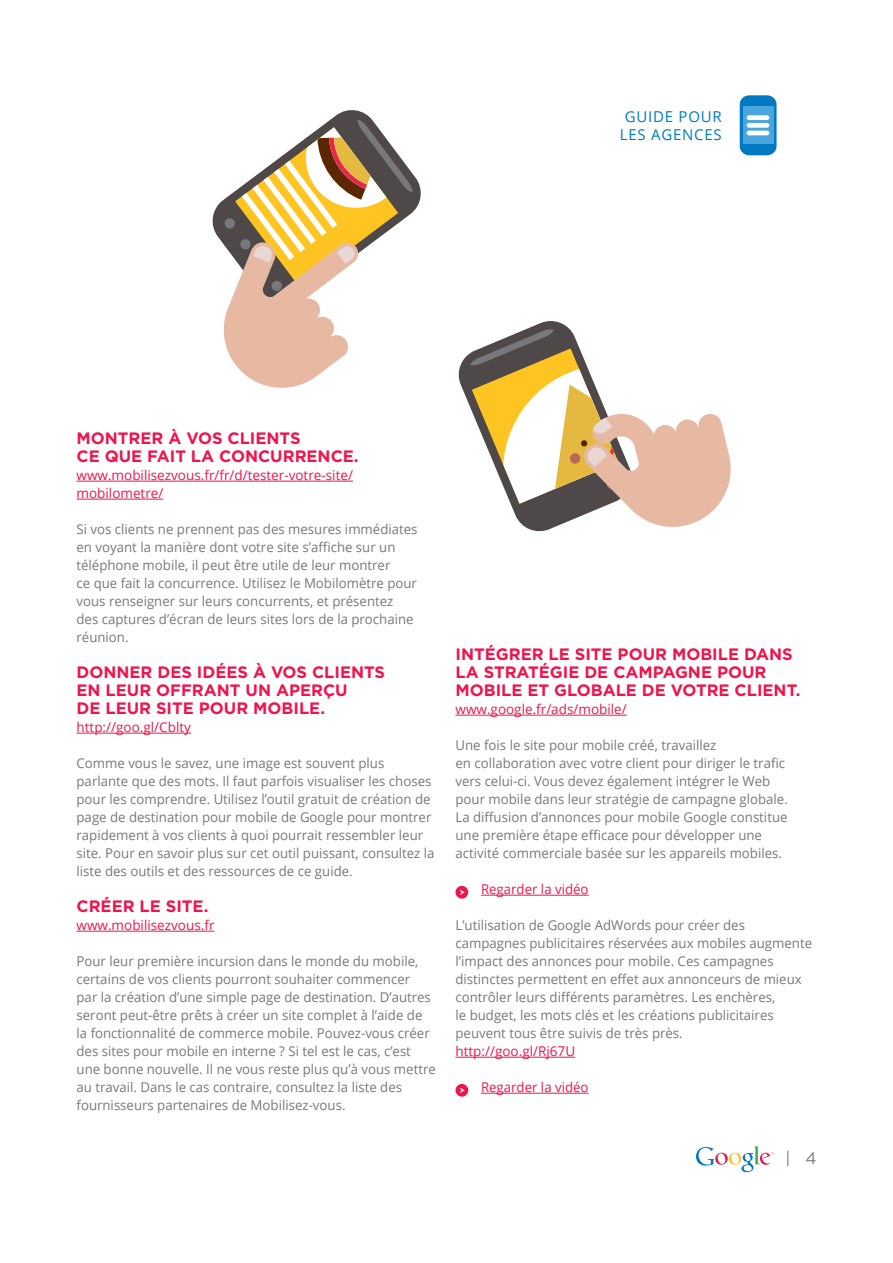
<style>
.page{position:relative;width:893px;height:1263px;background:#fff}
.page>*{position:absolute;margin:0;border:0;box-sizing:border-box;transform-origin:0 0}
.t1{font:700 16.5px/18px "Gotham HTF";color:#ed154e}
.t2{font:16.5px "Gotham HTF";color:#76787b}
.t3{font:15px/18px "Open Sans";letter-spacing:.05em;color:#0079c2;text-align:center}
.t4{font:13.5px/18px "Open Sans";color:#76787b}
.t5{font:13.5px/18px "Open Sans";color:#ed154e}
</style>
<div class="page">
<svg style="left:696px;top:1146px;width:78px;height:26px"></svg>
<div style="left:740px;top:95px;width:36px;height:60px;background:#0079c2;border-radius:9px"></div>
<div style="left:743px;top:106px;width:30px;height:38px;background:#48a6dc"></div>
<div style="left:747px;top:115px;width:22px;height:5px;background:#fff;border-radius:2px"></div>
<div style="left:747px;top:123px;width:22px;height:5px;background:#fff;border-radius:2px"></div>
<hr style="left:747px;top:131px;width:22px;height:4px;background:#fff;border-radius:2px">
<svg style="left:212px;top:110px;width:209px;height:278px"></svg>
<hr style="left:77px;top:481px;width:276px;height:1px;background:#ed154e">
<hr style="left:77px;top:499px;width:86px;height:1px;background:#ed154e">
<hr style="left:77px;top:733px;width:114px;height:1px;background:#ed154e">
<hr style="left:77px;top:931px;width:138px;height:1px;background:#ed154e">
<hr style="left:455px;top:715px;width:172px;height:1px;background:#ed154e">
<hr style="left:481px;top:895px;width:108px;height:1px;background:#ed154e">
<hr style="left:455px;top:1057px;width:120px;height:1px;background:#ed154e">
<hr style="left:481px;top:1093px;width:108px;height:1px;background:#ed154e">
<div style="left:455px;top:886px;width:13px;height:13px;background:#ed154e;border-radius:50%"></div>
<svg style="left:460px;top:890px;width:5px;height:5px"></svg>
<div style="left:455px;top:1084px;width:13px;height:13px;background:#ed154e;border-radius:50%"></div>
<svg style="left:460px;top:1088px;width:5px;height:5px"></svg>
<svg style="left:458px;top:321px;width:273px;height:211px"></svg>
<p class="t3" style="left:620px;top:108px;width:103px">GUIDE pour les age nces</p>
<p class="t1" style="left:77px;top:429px;width:284px">MONTRER À VOS CLIENTS<br>CE QUE FAIT LA CONCURRENCE.</p>
<p class="t5" style="left:77px;top:466px;width:278px">www.mobilisezvous.fr/fr/d/tester-votre-site/ mobilometre/</p>
<p class="t4" style="left:77px;top:520px;width:343px">Si vos clients ne prennent pas des mesures immédiates en voyant la manière dont votre site s’affiche sur un téléphone mobile, il peut être utile de leur montrer<br>ce que fait la concurrence. Utilisez le Mobilomètre pour vous renseigner sur leurs concurrents, et présentez des captures d’écran de leurs sites lors de la prochaine réunion.</p>
<p class="t1" style="left:77px;top:663px;width:93px">DONNER DES</p>
<p class="t1" style="left:77px;top:663px;width:309px;text-indent:120px">IDÉES À VOS CLIENTS<br>EN LEU R OFFRANT UN APERÇU<br>DE LEU R SITE POUR MOBI LE.</p>
<p class="t5" style="left:77px;top:718px;width:116px">http://goo.gl/Cblty</p>
<p class="t4" style="left:77px;top:754px;width:360px">Comme vous le savez, une image est souvent plus parlante que des mots. Il faut parfois visualiser les choses pour les comprendre. Utilisez l’outil gratuit de création de page de destination pour mobile de Google pour montrer rapidement à vos clients à quoi pourrait ressembler leur site. Pour en savoir plus sur cet outil puissant, consultez la liste des outils et des ressources de ce guide.</p>
<p class="t1" style="left:77px;top:897px;width:133px">CRÉER LE SITE.</p>
<p class="t5" style="left:77px;top:916px;width:139px">www.mobilisezvous.fr</p>
<p class="t4" style="left:77px;top:952px;width:361px">Pour leur première incursion dans le monde du mobile, certains de vos clients pourront souhaiter commencer<br>par la création d’une simple page de destination. D’autres seront peut-être prêts à créer un site complet à l’aide de la fonctionnalité de commerce mobile. Pouvez-vous créer des sites pour mobile en interne ? Si tel est le cas, c’est une bonne nouvelle. Il ne vous reste plus qu’à vous mettre au travail. Dans le cas contraire, consultez la liste des fournisseurs partenaires de Mobilisez-vous.</p>
<p class="t1" style="left:455px;top:645px;width:337px">INTÉGRER LE SITE POUR MOBI LE DANS<br>LA STRATÉGIE</p>
<p class="t1" style="left:455px;top:663px;width:346px;text-indent:129px">DE CAMPAGNE POUR<br>MOBI LE ET GLOBALE DE VOTRE CLIENT.</p>
<p class="t5" style="left:455px;top:700px;width:173px">www.google.fr/ads/mobile/</p>
<p class="t4" style="left:455px;top:736px;width:334px">Une fois le site pour mobile créé, travaillez<br>en collaboration avec votre client pour diriger le trafic vers celui-ci. Vous devez également intégrer le Web pour mobile dans leur stratégie de campagne globale.<br>La diffusion d’annonces pour mobile Google constitue une première étape efficace pour développer une activité commerciale basée sur les appareils mobiles.</p>
<p class="t5" style="left:481px;top:880px;width:109px">Regarder la vidéo</p>
<p class="t4" style="left:455px;top:916px;width:358px">L’utilisation de Google AdWords pour créer des campagnes publicitaires réservées aux mobiles augmente l’impact des annonces pour mobile. Ces campagnes distinctes permettent en effet aux annonceurs de mieux contrôler leurs différents paramètres. Les enchères,<br>le budget, les mots clés et les créations publicitaires peuvent tous être suivis de très près.</p>
<p class="t5" style="left:455px;top:1042px;width:121px">http://goo.gl/Rj67U</p>
<p class="t5" style="left:481px;top:1078px;width:109px">Regarder la vidéo</p>
<p class="t2" style="left:785px;top:1149px;width:32px">| 4</p>
</div>
